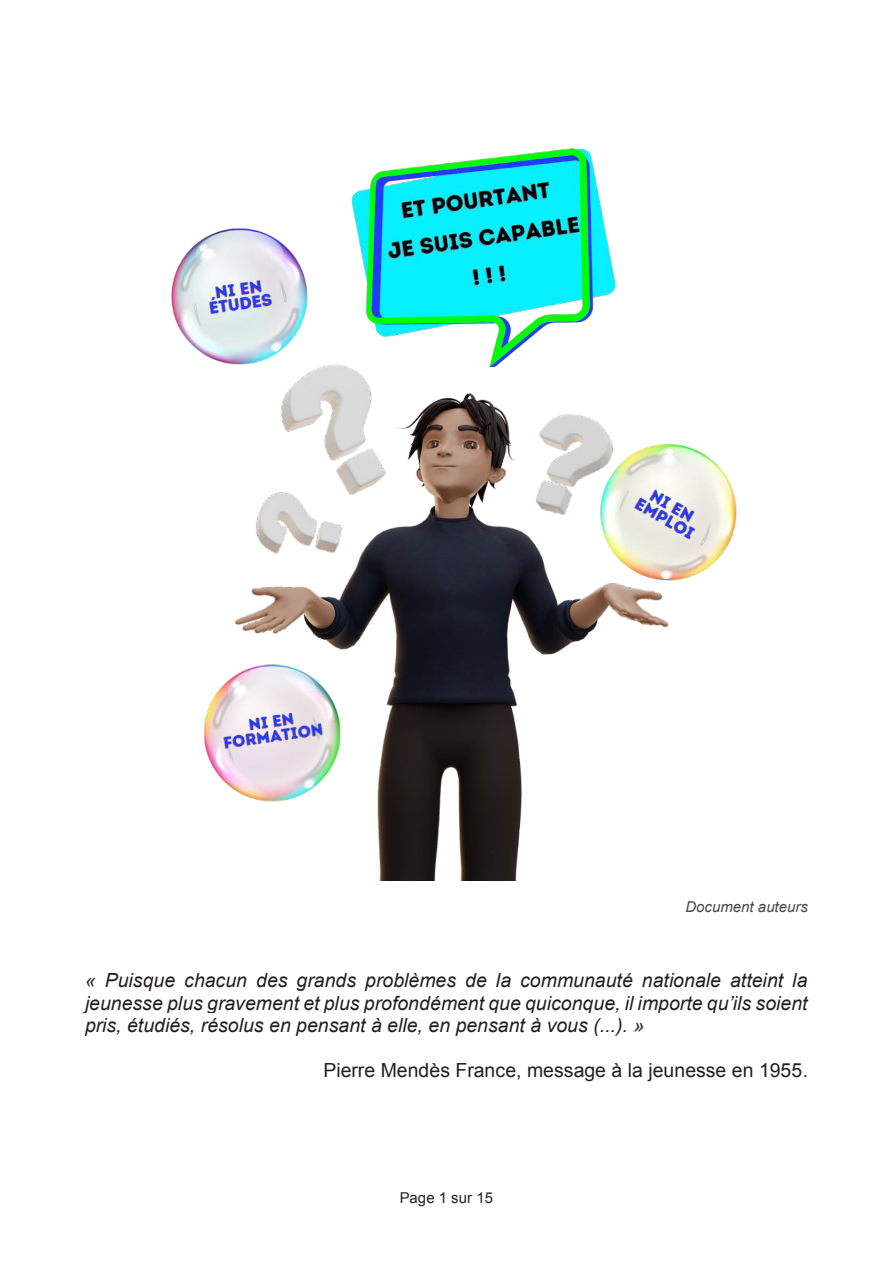
<style>
.page{position:relative;width:893px;height:1263px;background:#fff}
.page>*{position:absolute;margin:0;border:0;box-sizing:border-box;transform-origin:0 0}
.t1{font:italic 19.5px/22.4px "Arial";color:#231f20;text-align:justify}
.t2{font:19.5px "Arial";color:#231f20}
.t3{font:italic 15px "Arial";color:#474849}
.t4{font:15px "Arial";color:#231f20}
</style>
<div class="page">
<img style="left:171px;top:148px;width:566px;height:733px">
<p class="t3" style="left:685px;top:897px;width:124px">Document auteurs</p>
<p class="t1" style="left:85px;top:969px;width:724px">« Puisque chacun des grands problèmes de la communauté nationale atteint la jeunesse plus gravement et plus profondément que quiconque, il importe qu’ils soient pris, étudiés, résolus en pensant à elle, en pensant à vous (...). »</p>
<p class="t2" style="left:323px;top:1057px;width:486px">Pierre Mendès France, message à la jeunesse en 1955.</p>
<p class="t4" style="left:400px;top:1188px;width:95px">Page 1 sur 15</p>
</div>
